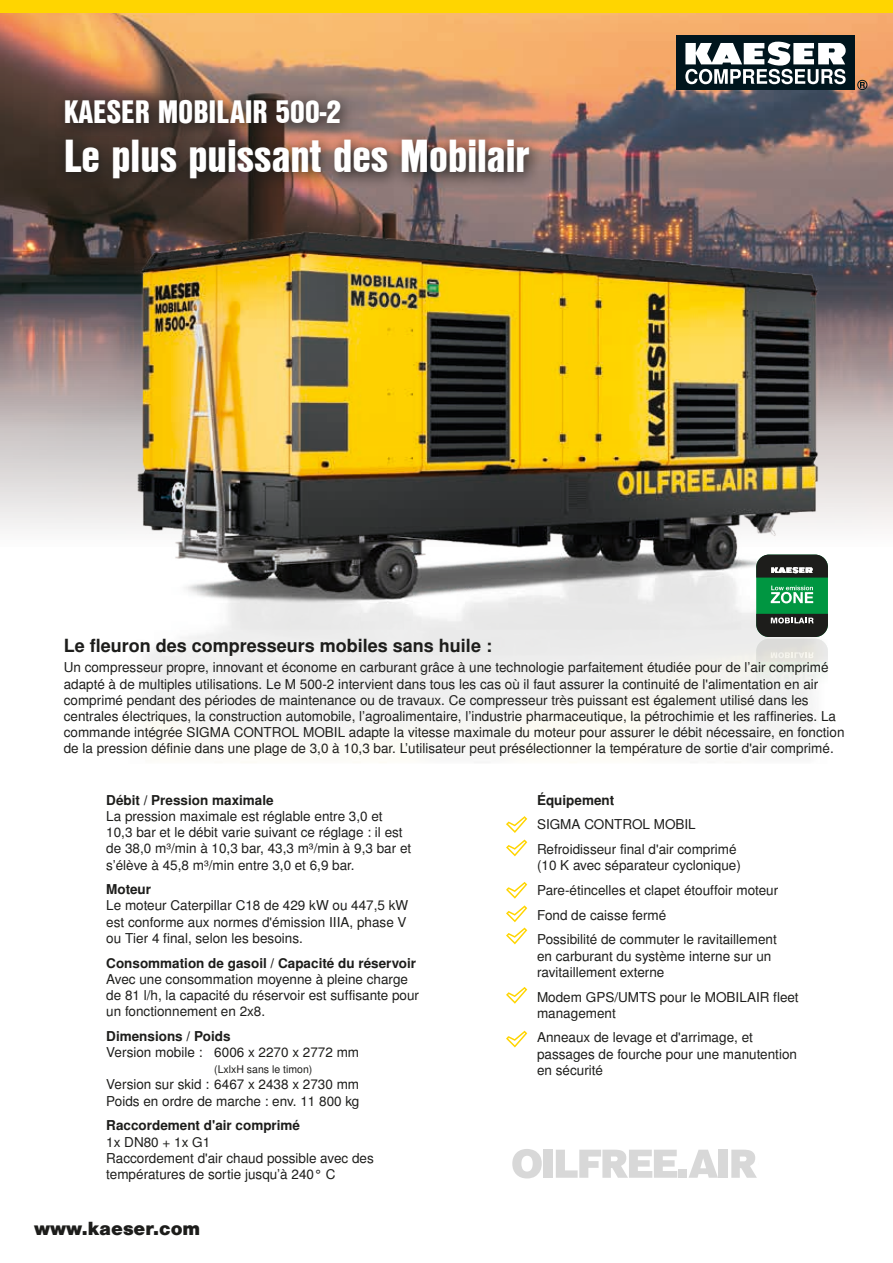
<style>
.page{position:relative;width:893px;height:1263px;background:#fff}
.page>*{position:absolute;margin:0;border:0;box-sizing:border-box;transform-origin:0 0}
.t1{font:45px "Nimbus San L Bla Con";color:#fff}
.t2{font:31.5px "Nimbus San L Bla Con";color:#fff}
.t3{font:700 18px "Nimbus San L";color:#1d1d1b}
.t4{font:900 18px "Nimbus San L";color:#1d1d1b}
.t5{font:13.5px/16.2px "Nimbus San L";color:#1d1d1b}
.t6{font:700 13.5px "Nimbus San L";color:#1d1d1b}
.t7{font:10.5px "Nimbus San L";color:#1d1d1b}
</style>
<div class="page">
<img style="left:0;top:13px;width:893px;height:178px">
<img style="left:0;top:191px;width:893px;height:559px">
<div style="left:0;top:0;width:893px;height:13px;background:#ffd500"></div>
<div style="left:676px;top:36px;width:178px;height:54px;background:#00151d"></div>
<svg style="left:857px;top:80px;width:10px;height:10px"></svg>
<svg style="left:685px;top:41px;width:161px;height:43px"></svg>
<svg style="left:54px;top:129px;width:492px;height:66px;background:#624c44"></svg>
<svg style="left:54px;top:89px;width:302px;height:51px;background:#5a463f"></svg>
<div style="left:679px;top:1169px;width:8px;height:9px;background:#d8d8d8"></div>
<div style="left:719px;top:1150px;width:9px;height:28px;background:#d8d8d8"></div>
<svg style="left:512px;top:1149px;width:30px;height:29px"></svg>
<div style="left:544px;top:1150px;width:9px;height:28px;background:#d8d8d8"></div>
<svg style="left:689px;top:1150px;width:29px;height:28px"></svg>
<svg style="left:556px;top:1150px;width:121px;height:28px"></svg>
<svg style="left:731px;top:1150px;width:26px;height:28px"></svg>
<svg style="left:506px;top:816px;width:21px;height:17px"></svg>
<svg style="left:506px;top:839px;width:21px;height:17px"></svg>
<svg style="left:506px;top:882px;width:21px;height:17px"></svg>
<svg style="left:506px;top:905px;width:21px;height:39px"></svg>
<svg style="left:506px;top:987px;width:21px;height:17px"></svg>
<svg style="left:506px;top:1031px;width:21px;height:16px"></svg>
<div style="left:756px;top:555px;width:72px;height:82px;background:#009641;border-radius:13px"></div>
<svg style="left:771px;top:586px;width:42px;height:17px"></svg>
<svg style="left:756px;top:555px;width:72px;height:23px;background:#3f423f"></svg>
<div style="left:756px;top:639px;width:72px;height:82px;background:linear-gradient(to right,#e7ebe5,#f2f6f3);border-radius:13px"></div>
<svg style="left:771px;top:672px;width:42px;height:18px"></svg>
<svg style="left:756px;top:614px;width:72px;height:48px;background:#92928f"></svg>
<svg style="left:756px;top:698px;width:72px;height:23px"></svg>
<h2 class="t2" style="left:64px;top:88px;width:279px">KAESER MOBILAIR 500-2</h2>
<h1 class="t1" style="left:64px;top:122px;width:467px">Le plus puissant des Mobilair</h1>
<h3 class="t3" style="left:64px;top:635px;width:430px">Le fleuron des compresseurs mobiles sans huile :</h3>
<p class="t5" style="left:64px;top:660px;width:782px">Un compresseur propre, innovant et économe en carburant grâce à une technologie parfaitement étudiée pour de l’air comprimé adapté à de multiples utilisations. Le M 500-2 intervient dans tous les cas où il faut assurer la continuité de l'alimentation en air comprimé pendant des périodes de maintenance ou de travaux. Ce compresseur très puissant est également utilisé dans les centrales électriques, la construction automobile, l’agroalimentaire, l’industrie pharmaceutique, la pétrochimie et les raffineries. La commande intégrée SIGMA CONTROL MOBIL adapte la vitesse maximale du moteur pour assurer le débit nécessaire, en fonction de la pression définie dans une plage de 3,0 à 10,3 bar. L’utilisateur peut présélectionner la température de sortie d'air comprimé.</p>
<p class="t6" style="left:106px;top:792px;width:169px">Débit / Pression maximale</p>
<p class="t5" style="left:106px;top:808px;width:306px">La pression maximale est réglable entre 3,0 et 10,3 bar et le débit varie suivant ce réglage : il est de 38,0 m³/min à 10,3 bar, 43,3 m³/min à 9,3 bar et s’élève à 45,8 m³/min entre 3,0 et 6,9 bar.</p>
<p class="t6" style="left:106px;top:881px;width:46px">Moteur</p>
<p class="t5" style="left:106px;top:898px;width:303px">Le moteur Caterpillar C18 de 429 kW ou 447,5 kW est conforme aux normes d'émission IIIA, phase V ou Tier 4 final, selon les besoins.</p>
<p class="t6" style="left:106px;top:955px;width:311px">Consommation de gasoil / Capacité du réservoir</p>
<p class="t5" style="left:106px;top:971px;width:314px">Avec une consommation moyenne à pleine charge de 81 l/h, la capacité du réservoir est suffisante pour un fonctionnement en 2x8.</p>
<p class="t6" style="left:106px;top:1028px;width:126px">Dimensions / Poids</p>
<p class="t5" style="left:106px;top:1044px;width:254px">Version mobile : 6006 x 2270 x 2772 mm</p>
<p class="t7" style="left:214px;top:1063px;width:100px">(LxlxH sans le timon)</p>
<p class="t5" style="left:106px;top:1077px;width:255px">Version sur skid : 6467 x 2438 x 2730 mm<br>Poids en ordre de marche : env. 11 800 kg</p>
<p class="t6" style="left:106px;top:1117px;width:195px">Raccordement d'air comprimé</p>
<p class="t5" style="left:106px;top:1134px;width:269px">1x DN80 + 1x G1<br>Raccordement d'air chaud possible avec des températures de sortie jusqu’à 240° C</p>
<h3 class="t4" style="left:34px;top:1217px;width:168px">www.kaeser.com</h3>
<p class="t6" style="left:537px;top:792px;width:79px">Équipement</p>
<p class="t5" style="left:537px;top:813px;width:201px;line-height:24.8px">SIGMA CONTROL MOBIL<br>Refroidisseur final d'air comprimé</p>
<p class="t5" style="left:537px;top:853px;width:243px;line-height:24.8px">(10 K avec séparateur cyclonique)<br>Pare-étincelles et clapet étouffoir moteur Fond de caisse fermé<br>Possibilité de commuter le ravitaillement</p>
<p class="t5" style="left:537px;top:948px;width:236px">en carburant du système interne sur un ravitaillement externe</p>
<p class="t5" style="left:537px;top:989px;width:263px">Modem GPS/UMTS pour le MOBILAIR fleet management</p>
<p class="t5" style="left:537px;top:1030px;width:261px">Anneaux de levage et d'arrimage, et passages de fourche pour une manutention en sécurité</p>
</div>
